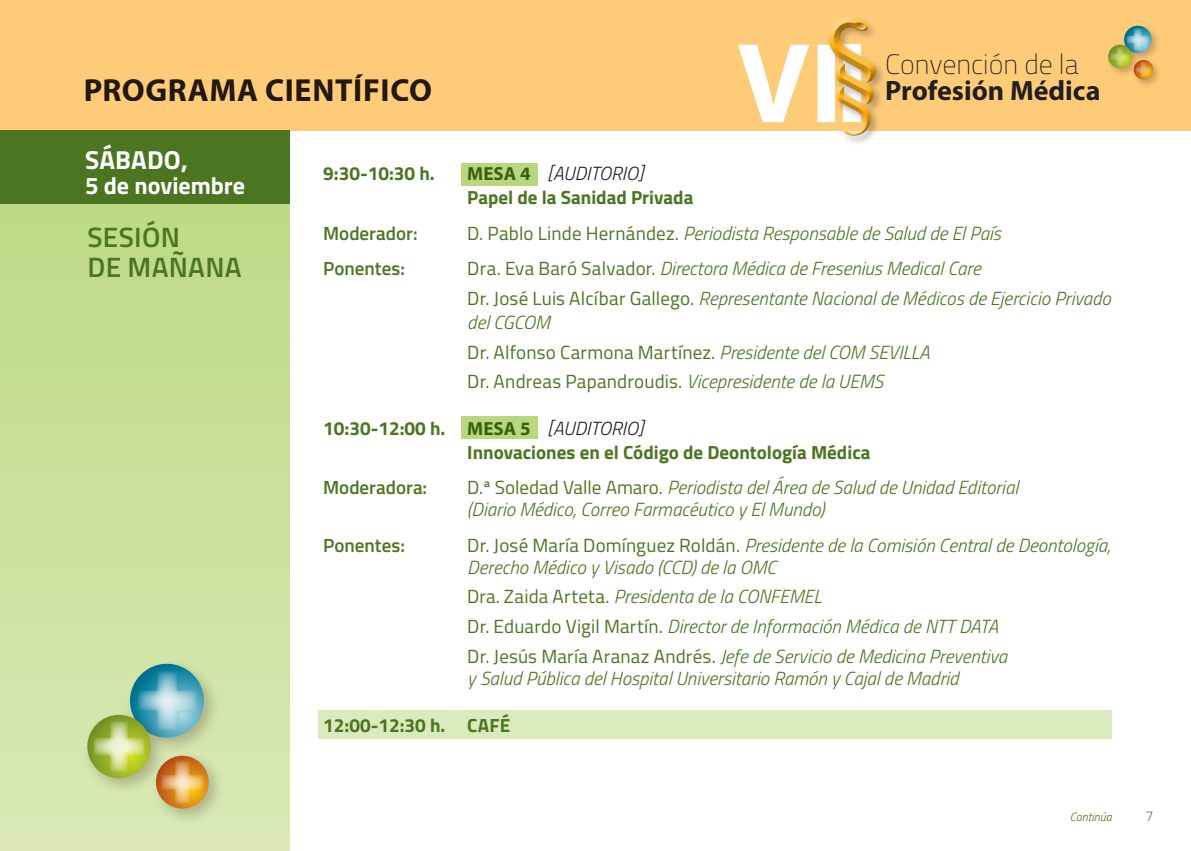
<style>
.page{position:relative;width:1191px;height:851px;background:#fff}
.page>*{position:absolute;margin:0;border:0;box-sizing:border-box;transform-origin:0 0}
.t1{font:700 32px "Myriad Pro";letter-spacing:.02em;color:#231f20}
.t2{font:700 28px "Myriad Pro";color:#231f20}
.t3{font:600 28px/30px "Titillium Web";letter-spacing:.01em;color:#4b7520}
.t4{font:100 28px "Titillium Web";color:#231f20}
.t5{font:700 26px "Titillium Web";letter-spacing:.01em;color:#fff}
.t6{font:700 24px "Titillium Web";color:#fff}
.t7{font:italic 300 19px/29.6px "Titillium Web";color:#4b7520}
.t8{font:700 19px/24px "Titillium Web";color:#4b7520}
.t9{font:600 19px "Titillium Web";color:#4b7520}
.t10{font:100 14px "Titillium Web";color:#231f20}
.t11{font:italic 300 12px "Titillium Web";color:#4b7520}
.s1{font-family:"Myriad Pro"}
.s2{font-weight:300;font-style:italic;color:#231f20}
.s3{font-weight:400;font-style:normal}
</style>
<div class="page">
<div style="left:0;top:0;width:1191px;height:130px;background:#fecc79"></div>
<div style="left:317px;top:710px;width:794px;height:28px;background:#daeabc"></div>
<svg style="left:0;top:204px;width:289px;height:646px;background:#cae09b"></svg>
<div style="left:0;top:130px;width:289px;height:74px;background:#4b7520"></div>
<div style="left:150px;top:749px;width:76px;height:76px;background:#1b0000;opacity:.23"></div>
<svg style="left:156px;top:755px;width:53px;height:53px"></svg>
<div style="left:124px;top:657px;width:98px;height:98px;background:#1b0000;opacity:.23"></div>
<svg style="left:130px;top:663px;width:74px;height:74px"></svg>
<div style="left:81px;top:708px;width:87px;height:87px;background:#d5e6ad"></div>
<svg style="left:87px;top:714px;width:64px;height:64px"></svg>
<img style="left:94px;top:671px;width:109px;height:132px">
<div style="left:461px;top:163px;width:76px;height:23px;background:#b9d87e"></div>
<div style="left:461px;top:416px;width:76px;height:22px;background:#b9d87e"></div>
<div style="left:1130px;top:57px;width:32px;height:32px;background:#1b0000;opacity:.23"></div>
<svg style="left:1133px;top:60px;width:20px;height:20px"></svg>
<div style="left:1121px;top:23px;width:39px;height:39px;background:#1b0000;opacity:.23"></div>
<svg style="left:1124px;top:26px;width:27px;height:27px"></svg>
<svg style="left:1108px;top:45px;width:23px;height:23px"></svg>
<svg style="left:1110px;top:28px;width:41px;height:50px"></svg>
<div style="left:826px;top:15px;width:60px;height:131px;background:#231f20;opacity:.3"></div>
<svg style="left:738px;top:17px;width:90px;height:119px"></svg>
<div style="left:828px;top:17px;width:48px;height:119px;background:#231f20;opacity:.52"></div>
<h1 class="t1" style="left:83px;top:69px;width:350px">PROGRAMA CIENTÍFICO</h1>
<h2 class="t4" style="left:885px;top:45px;width:195px">Convención de la</h2>
<h2 class="t2" style="left:885px;top:72px;width:217px">Profesión Médica</h2>
<h3 class="t5" style="left:85px;top:140px;width:104px">SÁBADO,</h3>
<p class="t6" style="left:85px;top:167px;width:162px">5 de noviembre</p>
<h2 class="t3" style="left:87px;top:221px;width:156px">SESIÓN<br>DE MAÑANA</h2>
<p class="t8" style="left:323px;top:161px;width:113px">9:30-10:30 h.</p>
<p class="t8" style="left:467px;top:161px;width:228px"><span class="s1">MESA 4</span> <span class="s2">[AUDITORIO]<br></span>Papel de la Sanidad Privada</p>
<p class="t9" style="left:323px;top:219px;width:96px">Moderador:</p>
<p class="t7" style="left:467px;top:217px;width:535px"><span class="s3">D. Pablo Linde Hernández.</span> Periodista Responsable de Salud de El País</p>
<p class="t9" style="left:323px;top:254px;width:83px">Ponentes:</p>
<p class="t7" style="left:467px;top:253px;width:645px"><span class="s3">Dra. Eva Baró Salvador.</span> Directora Médica de Fresenius Medical Care<br><span class="s3">Dr. José Luis Alcíbar Gallego.</span> Representante Nacional de Médicos de Ejercicio Privado</p>
<p class="t7" style="left:467px;top:306px;width:464px">del CGCOM<br><span class="s3">Dr. Alfonso Carmona Martínez.</span> Presidente del COM SEVILLA<br><span class="s3">Dr. Andreas Papandroudis.</span> Vicepresidente de la UEMS</p>
<p class="t8" style="left:467px;top:415px;width:405px;text-indent:-144px">10:30-12:00 h. <span class="s1">MESA 5</span> <span class="s2">[AUDITORIO]<br></span>Innovaciones en el Código de Deontología Médica</p>
<p class="t9" style="left:323px;top:473px;width:105px">Moderadora:</p>
<p class="t7" style="left:467px;top:475px;width:552px;line-height:22px"><span class="s3">D.ª Soledad Valle Amaro.</span> Periodista del Área de Salud de Unidad Editorial (Diario Médico, Correo Farmacéutico y El Mundo)</p>
<p class="t9" style="left:323px;top:530px;width:83px">Ponentes:</p>
<p class="t7" style="left:467px;top:533px;width:645px;line-height:22px"><span class="s3">Dr. José María Domínguez Roldán.</span> Presidente de la Comisión Central de Deontología,<br>Derecho Médico y Visado (CCD) de la OMC</p>
<p class="t7" style="left:467px;top:581px;width:541px"><span class="s3">Dra. Zaida Arteta.</span> Presidenta de la CONFEMEL<br><span class="s3">Dr. Eduardo Vigil Martín.</span> Director de Información Médica de NTT DATA<br><span class="s3">Dr. Jesús María Aranaz Andrés.</span> Jefe de Servicio de Medicina Preventiva</p>
<p class="t7" style="left:467px;top:662px;width:493px">y Salud Pública del Hospital Universitario Ramón y Cajal de Madrid</p>
<p class="t8" style="left:323px;top:711px;width:188px">12:00-12:30 h. CAFÉ</p>
<p class="t11" style="left:1070px;top:808px;width:43px">Continúa</p>
<p class="t10" style="left:1145px;top:806px;width:9px">7</p>
</div>
